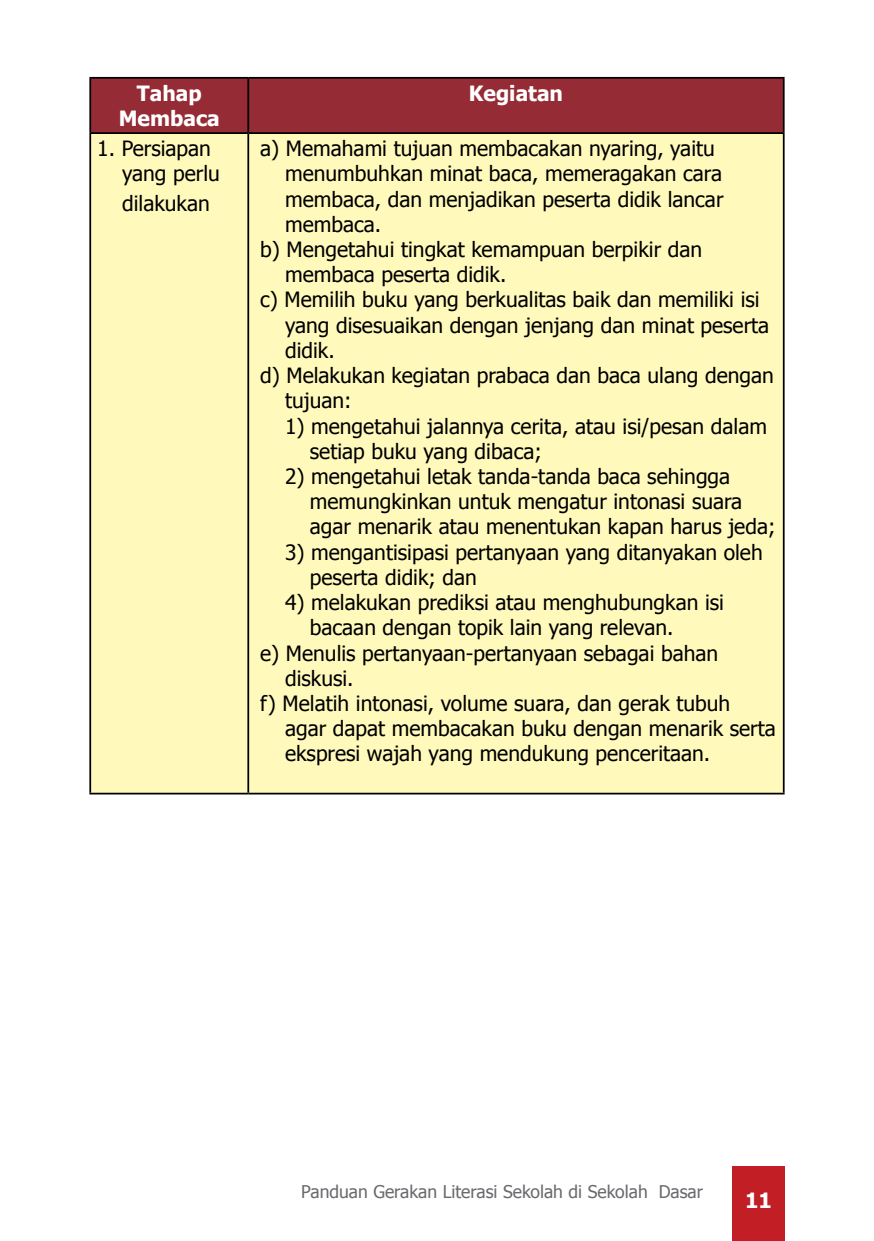
<style>
.page{position:relative;width:874px;height:1241px;background:#fff}
.page>*{position:absolute;margin:0;border:0;box-sizing:border-box;transform-origin:0 0}
.t1{font:21px/25.2px "Tahoma";color:#000}
.t2{font:700 21px/25.2px "Tahoma";color:#fff;text-align:center}
.t3{font:17.5px "Tahoma";color:#696a6d}
</style>
<div class="page">
<div style="left:731px;top:1166px;width:53px;height:74px;background:#c21e25"></div>
<div style="left:91px;top:79px;width:691px;height:53px;background:#952c35"></div>
<div style="left:91px;top:134px;width:691px;height:658px;background:#fffabc"></div>
<hr style="left:89px;top:77px;width:159px;height:2px;background:#000">
<hr style="left:89px;top:79px;width:2px;height:53px;background:#000">
<hr style="left:248px;top:77px;width:536px;height:2px;background:#000">
<hr style="left:247px;top:79px;width:2px;height:53px;background:#000">
<hr style="left:782px;top:79px;width:2px;height:53px;background:#000">
<hr style="left:89px;top:132px;width:159px;height:2px;background:#000">
<hr style="left:248px;top:132px;width:536px;height:2px;background:#000">
<hr style="left:89px;top:134px;width:2px;height:658px;background:#000">
<hr style="left:247px;top:134px;width:2px;height:658px;background:#000">
<hr style="left:782px;top:134px;width:2px;height:658px;background:#000">
<hr style="left:89px;top:792px;width:159px;height:2px;background:#000">
<hr style="left:248px;top:792px;width:536px;height:2px;background:#000">
<p class="t2" style="left:119px;top:79px;width:102px">Tahap<br>Membaca</p>
<p class="t2" style="left:468px;top:79px;width:95px">Kegiatan</p>
<p class="t1" style="left:122px;top:135px;width:99px;text-indent:-25px">1. Persiapan yang perlu</p>
<p class="t1" style="left:122px;top:189px;width:89px">dilakukan</p>
<p class="t1" style="left:260px;top:135px;width:456px">a) Memahami tujuan membacakan nyaring, yaitu</p>
<p class="t1" style="left:285px;top:160px;width:438px">menumbuhkan minat baca, memeragakan cara</p>
<p class="t1" style="left:285px;top:185px;width:440px">membaca, dan menjadikan peserta didik lancar</p>
<p class="t1" style="left:285px;top:210px;width:98px">membaca.</p>
<p class="t1" style="left:260px;top:236px;width:443px">b) Mengetahui tingkat kemampuan berpikir dan</p>
<p class="t1" style="left:285px;top:261px;width:223px">membaca peserta didik.</p>
<p class="t1" style="left:260px;top:286px;width:500px">c) Memilih buku yang berkualitas baik dan memiliki isi</p>
<p class="t1" style="left:285px;top:311px;width:485px">yang disesuaikan dengan jenjang dan minat peserta</p>
<p class="t1" style="left:285px;top:336px;width:51px">didik.</p>
<p class="t1" style="left:260px;top:362px;width:515px">d) Melakukan kegiatan prabaca dan baca ulang dengan</p>
<p class="t1" style="left:285px;top:387px;width:68px">tujuan:</p>
<p class="t1" style="left:310px;top:412px;width:458px;text-indent:-25px">1) mengetahui jalannya cerita, atau isi/pesan dalam setiap buku yang dibaca;</p>
<p class="t1" style="left:310px;top:462px;width:467px;text-indent:-25px">2) mengetahui letak tanda-tanda baca sehingga memungkinkan untuk mengatur intonasi suara agar menarik atau menentukan kapan harus jeda;</p>
<p class="t1" style="left:310px;top:538px;width:454px;text-indent:-25px">3) mengantisipasi pertanyaan yang ditanyakan oleh peserta didik; dan</p>
<p class="t1" style="left:285px;top:588px;width:440px">4) melakukan prediksi atau menghubungkan isi</p>
<p class="t1" style="left:310px;top:614px;width:365px">bacaan dengan topik lain yang relevan.</p>
<p class="t1" style="left:260px;top:639px;width:459px">e) Menulis pertanyaan-pertanyaan sebagai bahan</p>
<p class="t1" style="left:285px;top:664px;width:70px">diskusi.</p>
<p class="t1" style="left:260px;top:689px;width:471px">f) Melatih intonasi, volume suara, dan gerak tubuh</p>
<p class="t1" style="left:285px;top:714px;width:492px">agar dapat membacakan buku dengan menarik serta</p>
<p class="t1" style="left:285px;top:740px;width:426px">ekspresi wajah yang mendukung penceritaan.</p>
<p class="t3" style="left:301px;top:1179px;width:403px">Panduan Gerakan Literasi Sekolah di Sekolah Dasar</p>
<p class="t2" style="left:744px;top:1185px;width:28px">11</p>
</div>
